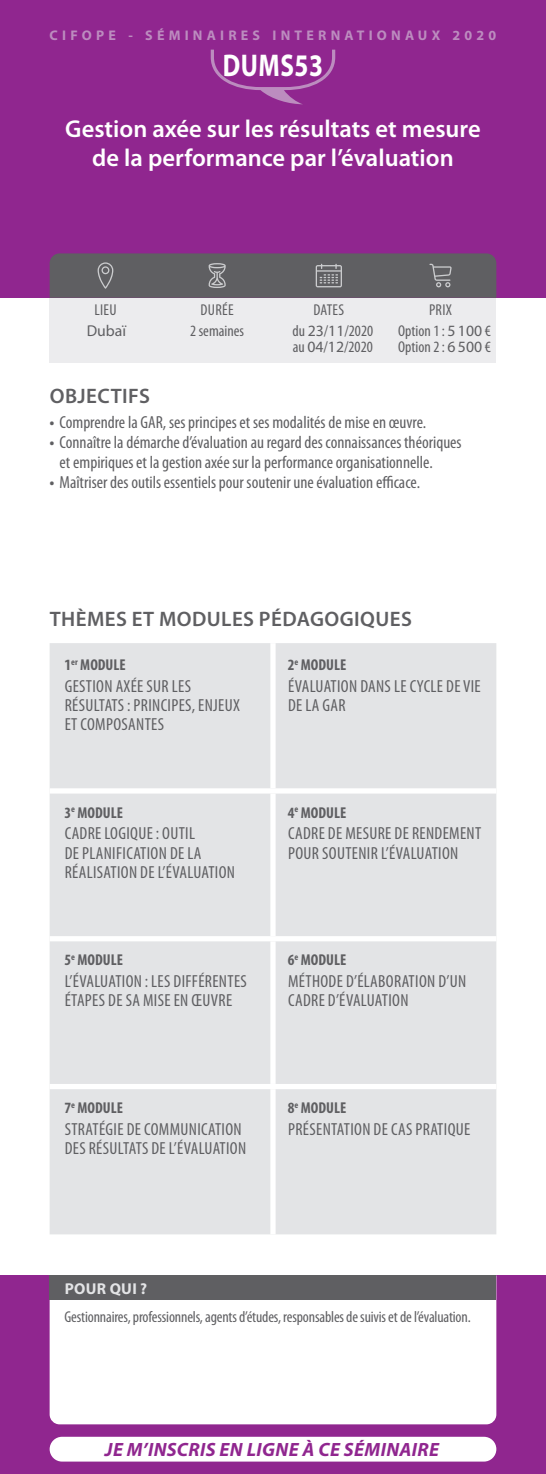
<style>
.page{position:relative;width:546px;height:1474px;background:#fff}
.page>*{position:absolute;margin:0;border:0;box-sizing:border-box;transform-origin:0 0}
.t1{font:700 31.5px "Myriad Pro";letter-spacing:.02em;color:#fff;scale:.8 1}
.t2{font:600 24.5px/28px "Myriad Pro";color:#fff;text-align:center}
.t3{font:600 21px "Myriad Pro";letter-spacing:.02em;color:#5f5f62}
.t4{font:italic 700 19.25px "Myriad Pro";letter-spacing:.02em;color:#90268f}
.t5{font:condensed 17.5px/19.2px "Myriad Pro";letter-spacing:.01em;color:#5f5f62}
.t6{font:condensed 15.75px/21.7px "Myriad Pro";letter-spacing:-.01em;color:#5f5f62;text-align:center}
.t7{font:700 condensed 15.75px "Myriad Pro";color:#5f5f62}
.t8{font:700 15.75px "Myriad Pro";letter-spacing:.02em;color:#e3e4e6}
.t9{font:15.75px "Myriad Pro";color:#5f5f62}
.t10{font:700 14px "Myriad Pro";letter-spacing:.3em;color:#bc8cbf}
.s1{font-stretch:normal}
.s2{font-weight:700}
</style>
<div class="page">
<div style="left:0;top:1275px;width:546px;height:198px;background:#90268f"></div>
<div style="left:50px;top:298px;width:446px;height:64px;background:#ececee"></div>
<div style="left:50px;top:1300px;width:446px;height:124px;background:#fff"></div>
<div style="left:0;top:0;width:546px;height:298px;background:#90268f"></div>
<svg style="left:50px;top:253px;width:446px;height:45px;background:#636165"></svg>
<div style="left:50px;top:1275px;width:446px;height:25px;background:#5f5f62"></div>
<div style="left:50px;top:643px;width:446px;height:591px;background:#e3e4e6"></div>
<div style="left:270px;top:643px;width:5px;height:145px;background:#fff"></div>
<div style="left:50px;top:788px;width:223px;height:5px;background:#fff"></div>
<div style="left:273px;top:788px;width:223px;height:5px;background:#fff"></div>
<div style="left:270px;top:793px;width:5px;height:143px;background:#fff"></div>
<div style="left:50px;top:936px;width:223px;height:5px;background:#fff"></div>
<div style="left:273px;top:936px;width:223px;height:5px;background:#fff"></div>
<div style="left:270px;top:941px;width:5px;height:142px;background:#fff"></div>
<div style="left:50px;top:1083px;width:223px;height:6px;background:#fff"></div>
<div style="left:273px;top:1083px;width:223px;height:6px;background:#fff"></div>
<div style="left:270px;top:1089px;width:5px;height:145px;background:#fff"></div>
<svg style="left:211px;top:50px;width:124px;height:54px"></svg>
<div style="left:50px;top:1436px;width:446px;height:25px;background:#fff;border-radius:12px"></div>
<p class="t10" style="left:50px;top:26px;width:448px">CIFOPE - SÉMINAIRES INTERNATIONAUX 2020</p>
<h1 class="t1" style="left:223px;top:45px;width:127px">DUMS53</h1>
<h2 class="t2" style="left:65px;top:116px;width:417px">Gestion axée sur les résultats et mesure de la performance par l’évaluation</h2>
<p class="t6" style="left:94px;top:299px;width:24px">LIEU</p>
<p class="t9" style="left:87px;top:321px;width:41px">Dubaï</p>
<p class="t6" style="left:190px;top:299px;width:55px">DURÉE<br>2 semaines</p>
<p class="t6" style="left:292px;top:299px;width:82px">DATES<br>du <span class="s1">23</span>/<span class="s1">11</span>/2020</p>
<p class="t6" style="left:293px;top:336px;width:81px">au <span class="s1">04</span>/<span class="s1">12</span>/2020</p>
<p class="t6" style="left:398px;top:299px;width:94px">PRIX<br>Option 1 : <span class="s1">5 100</span> €</p>
<p class="t6" style="left:398px;top:336px;width:94px">Option 2 : <span class="s1">6 500</span> €</p>
<p class="t3" style="left:50px;top:384px;width:102px">OBJECTIFS</p>
<p class="t5" style="left:50px;top:413px;width:378px"><span class="s2">•</span> Comprendre la GAR, ses principes et ses modalités de mise en œuvre.</p>
<p class="t5" style="left:60px;top:432px;width:403px;line-height:20.1px;text-indent:-10px"><span class="s2">•</span> Connaître la démarche d’évaluation au regard des connaissances théoriques et empiriques et la gestion axée sur la performance organisationnelle.</p>
<p class="t5" style="left:50px;top:473px;width:372px"><span class="s2">•</span> Maîtriser des outils essentiels pour soutenir une évaluation efficace.</p>
<p class="t3" style="left:50px;top:607px;width:363px">THÈMES ET MODULES PÉDAGOGIQUES</p>
<p class="t7" style="left:64px;top:654px;width:63px">1<sup>er</sup> MODULE</p>
<p class="t5" style="left:65px;top:676px;width:177px">GESTION AXÉE SUR LES<br>RÉSULTATS : PRINCIPES, ENJEUX<br>ET COMPOSANTES</p>
<p class="t7" style="left:288px;top:654px;width:60px">2<sup>e</sup> MODULE</p>
<p class="t5" style="left:288px;top:676px;width:194px">ÉVALUATION DANS LE CYCLE DE VIE<br>DE LA GAR</p>
<p class="t7" style="left:64px;top:802px;width:60px">3<sup>e</sup> MODULE</p>
<p class="t5" style="left:65px;top:824px;width:172px">CADRE LOGIQUE : OUTIL<br>DE PLANIFICATION DE LA<br>RÉALISATION DE L’ÉVALUATION</p>
<p class="t7" style="left:64px;top:950px;width:60px">5<sup>e</sup> MODULE</p>
<p class="t5" style="left:65px;top:972px;width:184px">L’ÉVALUATION : LES DIFFÉRENTES<br>ÉTAPES DE SA MISE EN ŒUVRE</p>
<p class="t7" style="left:64px;top:1098px;width:60px">7<sup>e</sup> MODULE</p>
<p class="t5" style="left:65px;top:1119px;width:183px">STRATÉGIE DE COMMUNICATION<br>DES RÉSULTATS DE L’ÉVALUATION</p>
<p class="t7" style="left:288px;top:802px;width:60px">4<sup>e</sup> MODULE</p>
<p class="t5" style="left:288px;top:824px;width:195px">CADRE DE MESURE DE RENDEMENT<br>POUR SOUTENIR L’ÉVALUATION</p>
<p class="t7" style="left:288px;top:950px;width:60px">6<sup>e</sup> MODULE</p>
<p class="t5" style="left:288px;top:972px;width:180px">MÉTHODE D’ÉLABORATION D’UN<br>CADRE D’ÉVALUATION</p>
<p class="t7" style="left:288px;top:1098px;width:60px">8<sup>e</sup> MODULE</p>
<p class="t5" style="left:288px;top:1119px;width:184px">PRÉSENTATION DE CAS PRATIQUE</p>
<p class="t8" style="left:65px;top:1278px;width:84px">POUR QUI ?</p>
<p class="t6" style="left:65px;top:1306px;width:408px">Gestionnaires, professionnels, agents d’études, responsables de suivis et de l’évaluation.</p>
<p class="t4" style="left:105px;top:1437px;width:335px">JE M’INSCRIS EN LIGNE À CE SÉMINAIRE</p>
</div>
